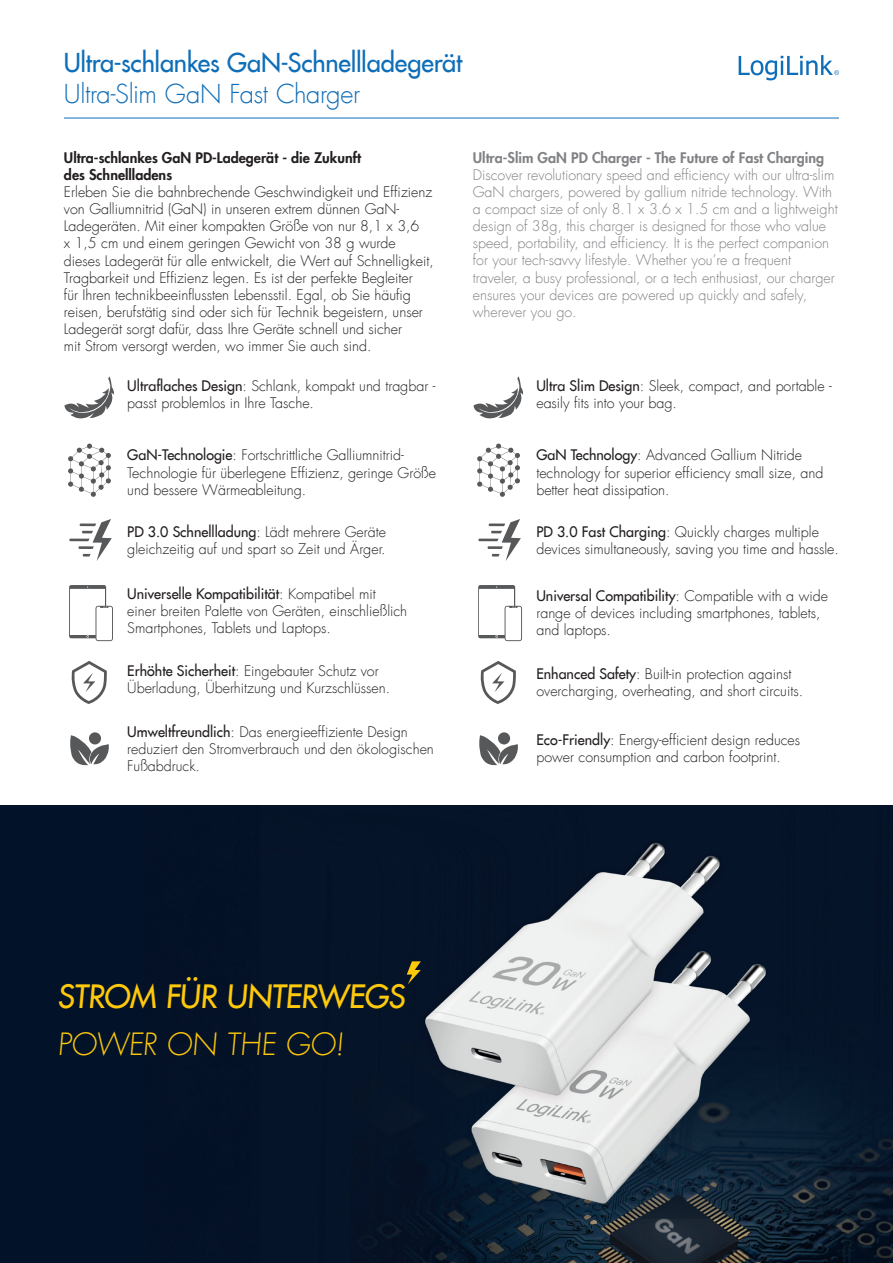
<style>
.page{position:relative;width:893px;height:1263px;background:#fff}
.page>*{position:absolute;margin:0;border:0;box-sizing:border-box;transform-origin:0 0}
.t1{font:31.5px "Futura LT";color:#fec80b}
.t2{font:300 30px "Futura LT";color:#fec80b}
.t3{font:25.5px "Futura LT";letter-spacing:-.01em;color:#0f6eb8}
.t4{font:300 25.5px "Futura LT";letter-spacing:-.015em;color:#0f6eb8}
.t5{font:300 14.25px/17.1px "Futura LT";color:#231f20}
.t6{font:300 14.25px/17.1px "Futura LT";color:#808285}
.t7{font:800 14.25px/17.1px "Futura LT";color:#231f20}
.t8{font:800 14.25px "Futura LT";color:#808285}
.s1{font-weight:400}
</style>
<div class="page">
<div style="left:0;top:806px;width:150px;height:457px;background:#021329"></div>
<img style="left:150px;top:806px;width:743px;height:457px">
<hr style="left:64px;top:118px;width:775px;height:1px;background:#0f6eb8">
<svg style="left:739px;top:55px;width:100px;height:25px"></svg>
<hr style="left:69px;top:539px;width:22px;height:2px;background:#57585a">
<hr style="left:78px;top:546px;width:18px;height:3px;background:#57585a">
<svg style="left:80px;top:519px;width:32px;height:42px"></svg>
<hr style="left:478px;top:539px;width:22px;height:2px;background:#57585a">
<hr style="left:488px;top:546px;width:17px;height:3px;background:#57585a">
<svg style="left:489px;top:519px;width:32px;height:42px"></svg>
<svg style="left:71px;top:661px;width:36px;height:43px"></svg>
<svg style="left:480px;top:661px;width:36px;height:43px"></svg>
<svg style="left:64px;top:376px;width:50px;height:43px"></svg>
<svg style="left:473px;top:376px;width:50px;height:43px"></svg>
<svg style="left:69px;top:585px;width:44px;height:56px"></svg>
<svg style="left:478px;top:585px;width:44px;height:56px"></svg>
<svg style="left:70px;top:735px;width:39px;height:31px"></svg>
<div style="left:89px;top:732px;width:12px;height:12px;background:#57585a;border-radius:50%"></div>
<svg style="left:479px;top:735px;width:39px;height:31px"></svg>
<div style="left:498px;top:732px;width:12px;height:12px;background:#57585a;border-radius:50%"></div>
<svg style="left:68px;top:444px;width:43px;height:53px"></svg>
<svg style="left:477px;top:444px;width:43px;height:53px"></svg>
<svg style="left:407px;top:961px;width:14px;height:23px"></svg>
<h3 class="t3" style="left:64px;top:46px;width:400px">Ultra-schlankes GaN-Schnellladegerät</h3>
<h3 class="t4" style="left:64px;top:78px;width:298px">Ultra-Slim GaN Fast Charger</h3>
<p class="t8" style="left:473px;top:148px;width:353px">Ultra-Slim GaN PD Charger - The Future of Fast Charging</p>
<p class="t6" style="left:473px;top:167px;width:366px">Discover revolutionary speed and efficiency with our ultra-slim GaN chargers, powered by gallium nitride technology. With a compact size of only 8.1 x 3.6 x 1.5 cm and a lightweight design of 38g, this charger is designed for those who value speed, portability, and efficiency. It is the perfect companion for your tech-savvy lifestyle. Whether you’re a frequent traveler, a busy professional, or a tech enthusiast, our charger ensures your devices are powered up quickly and safely, wherever you go.</p>
<p class="t7" style="left:64px;top:149px;width:298px">Ultra-schlankes GaN PD-Ladegerät - die Zukunft des Schnellladens</p>
<p class="t5" style="left:64px;top:184px;width:371px">Erleben Sie die bahnbrechende Geschwindigkeit und Effizienz von Galliumnitrid (GaN) in unseren extrem dünnen GaN-Ladegeräten. Mit einer kompakten Größe von nur 8,1 x 3,6<br>x 1,5 cm und einem geringen Gewicht von 38 g wurde dieses Ladegerät für alle entwickelt, die Wert auf Schnelligkeit, Tragbarkeit und Effizienz legen. Es ist der perfekte Begleiter<br>für Ihren technikbeeinflussten Lebensstil. Egal, ob Sie häufig reisen, berufstätig sind oder sich für Technik begeistern, unser Ladegerät sorgt dafür, dass Ihre Geräte schnell und sicher<br>mit Strom versorgt werden, wo immer Sie auch sind.</p>
<p class="t5" style="left:127px;top:378px;width:310px"><span class="s1">Ultraflaches Design</span>: Schlank, kompakt und tragbar - passt problemlos in Ihre Tasche.</p>
<p class="t5" style="left:536px;top:378px;width:297px"><span class="s1">Ultra Slim Design</span>: Sleek, compact, and portable - easily fits into your bag.</p>
<p class="t5" style="left:127px;top:447px;width:310px"><span class="s1">GaN-Technologie</span>: Fortschrittliche Galliumnitrid-<br>Technologie für überlegene Effizienz, geringe Größe und bessere Wärmeableitung.</p>
<p class="t5" style="left:536px;top:447px;width:289px"><span class="s1">GaN Technology</span>: Advanced Gallium Nitride technology for superior efficiency small size, and better heat dissipation.</p>
<p class="t5" style="left:127px;top:524px;width:260px"><span class="s1">PD 3.0 Schnellladung</span>: Lädt mehrere Geräte gleichzeitig auf und spart so Zeit und Ärger.</p>
<p class="t5" style="left:536px;top:524px;width:304px"><span class="s1">PD 3.0 Fast Charging</span>: Quickly charges multiple devices simultaneously, saving you time and hassle.</p>
<p class="t5" style="left:127px;top:585px;width:281px"><span class="s1">Universelle Kompatibilität</span>: Kompatibel mit einer breiten Palette von Geräten, einschließlich<br>Smartphones, Tablets und Laptops.</p>
<p class="t5" style="left:536px;top:587px;width:293px"><span class="s1">Universal Compatibility</span>: Compatible with a wide range of devices including smartphones, tablets, and laptops.</p>
<p class="t5" style="left:127px;top:662px;width:264px"><span class="s1">Erhöhte Sicherheit</span>: Eingebauter Schutz vor<br>Überladung, Überhitzung und Kurzschlüssen.</p>
<p class="t5" style="left:536px;top:666px;width:268px"><span class="s1">Enhanced Safety</span>: Built-in protection against overcharging, overheating, and short circuits.</p>
<p class="t5" style="left:127px;top:724px;width:308px"><span class="s1">Umweltfreundlich</span>: Das energieeffiziente Design reduziert den Stromverbrauch und den ökologischen<br>Fußabdruck.</p>
<p class="t5" style="left:536px;top:731px;width:265px"><span class="s1">Eco-Friendly</span>: Energy-efficient design reduces power consumption and carbon footprint.</p>
<h1 class="t1" style="left:57px;top:976px;width:353px">STROM FÜR UNTERWEGS</h1>
<h2 class="t2" style="left:57px;top:1026px;width:292px">POWER ON THE GO!</h2>
</div>
